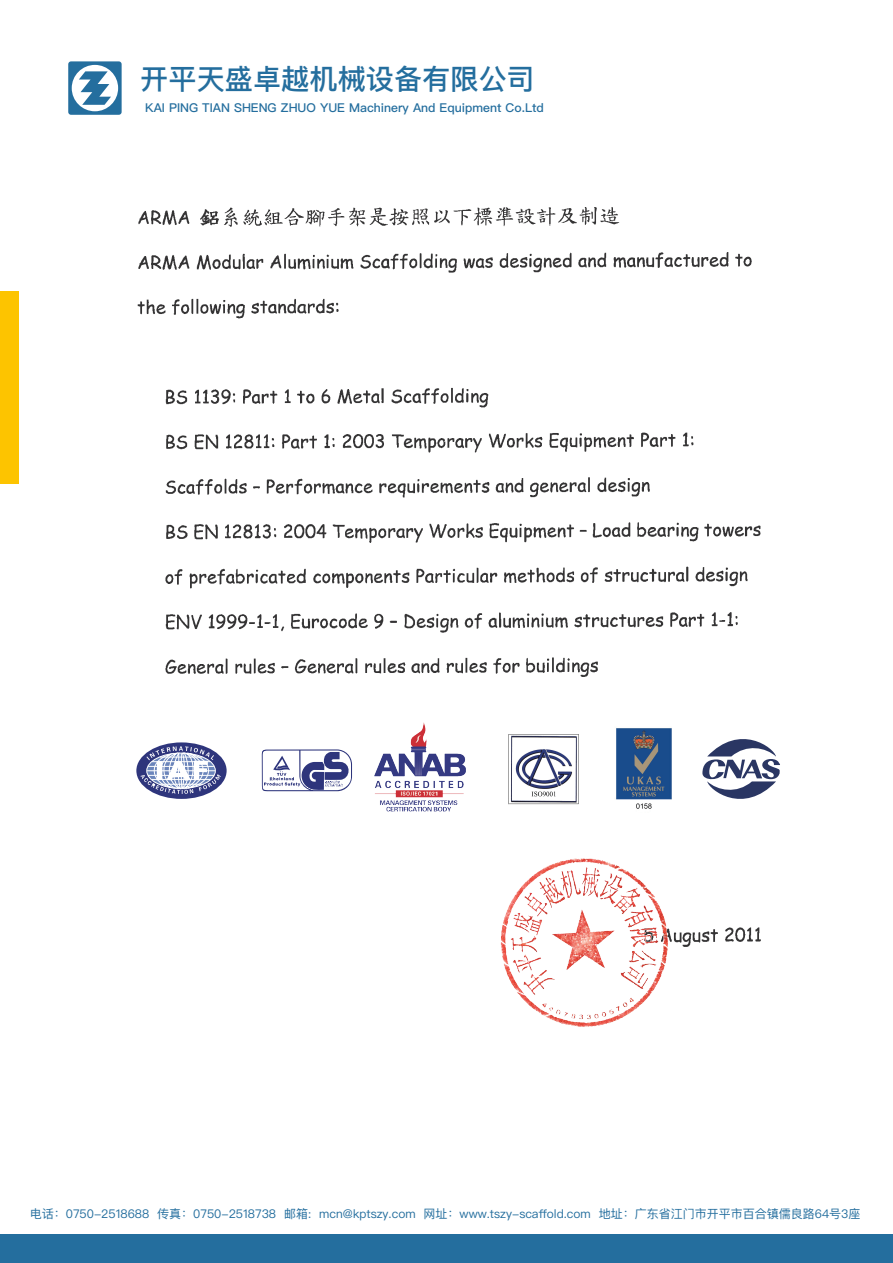
<style>
.page{position:relative;width:893px;height:1263px;background:#fff}
.page>*{position:absolute;margin:0;border:0;box-sizing:border-box;transform-origin:0 0}
.t1{font:500 28.2px "Ping Fang SC";color:#246e9e}
.t2{font:500 12.15px "Ping Fang SC";color:#246e9e}
.t3{font:12px "Ping Fang SC";color:#246e9e}
</style>
<div class="page">
<img style="left:137px;top:207px;width:624px;height:740px">
<svg style="left:68px;top:61px;width:54px;height:54px"></svg>
<div style="left:1px;top:1234px;width:892px;height:29px;background:#246e9e"></div>
<div style="left:0;top:292px;width:19px;height:192px;background:#fdc400"></div>
<img style="left:507px;top:733px;width:72px;height:73px">
<img style="left:613px;top:727px;width:61px;height:85px">
<svg style="left:136px;top:742px;width:91px;height:57px"></svg>
<svg style="left:140px;top:746px;width:81px;height:48px"></svg>
<hr style="left:160px;top:757px;width:42px;height:1px;background:#fff">
<hr style="left:152px;top:761px;width:58px;height:1px;background:#fff">
<hr style="left:148px;top:766px;width:66px;height:1px;background:#fff">
<hr style="left:147px;top:770px;width:68px;height:1px;background:#fff">
<hr style="left:148px;top:775px;width:66px;height:1px;background:#fff">
<hr style="left:152px;top:779px;width:59px;height:1px;background:#fff">
<hr style="left:159px;top:784px;width:44px;height:1px;background:#fff">
<hr style="left:181px;top:753px;width:1px;height:35px;background:#fff">
<img style="left:375px;top:722px;width:90px;height:90px">
<svg style="left:702px;top:722px;width:78px;height:94px"></svg>
<svg style="left:262px;top:749px;width:90px;height:42px"></svg>
<img style="left:486px;top:845px;width:196px;height:182px">
<h1 class="t1" style="left:140px;top:61px;width:396px">开平天盛卓越机械设备有限公司</h1>
<p class="t2" style="left:145px;top:100px;width:400px">KAI PING TIAN SHENG ZHUO YUE Machinery And Equipment Co.Ltd</p>
<p class="t3" style="left:30px;top:1206px;width:832px">电话：0750-2518688 传真：0750-2518738 邮箱: mcn@kptszy.com 网址：www.tszy-scaffold.com 地址：广东省江门市开平市百合镇儒良路64号3座</p>
</div>
